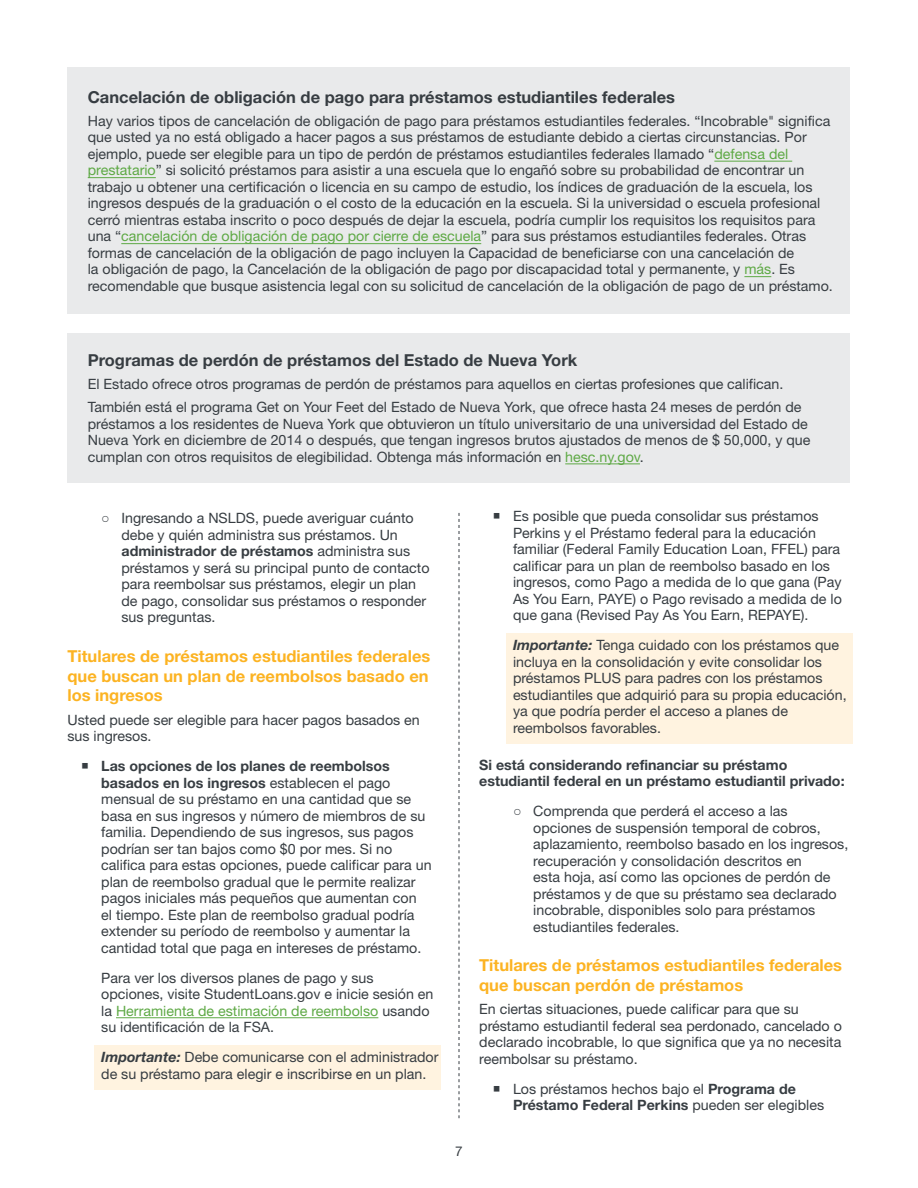
<style>
.page{position:relative;width:918px;height:1188px;background:#fff}
.page>*{position:absolute;margin:0;border:0;box-sizing:border-box;transform-origin:0 0}
.t1{font:700 16.5px/19.6px "Helvetica Neue LT Std";color:#fcb322;text-align:justify}
.t2{font:700 16.5px "Helvetica Neue LT Std";color:#373d42}
.t3{font:14.25px/16.5px "Helvetica Neue LT Std";color:#373d42}
.t4{font:700 14.25px/16.5px "Helvetica Neue LT Std";color:#373d42}
.t5{font:13.5px "Helvetica Neue LT Std";color:#373d42}
.s1{color:#5ea945}
.s2{font-family:"Arial"}
.s3{font-weight:700}
.s4{font-weight:700;font-style:italic}
</style>
<div class="page">
<hr style="left:116px;top:1017px;width:262px;height:1px;background:#5ea945">
<div style="left:94px;top:1045px;width:347px;height:44px;background:#fff3e0"></div>
<div style="left:506px;top:633px;width:347px;height:111px;background:#fff3e0"></div>
<div style="left:68px;top:68px;width:782px;height:246px;background:#e9eaeb"></div>
<hr style="left:714px;top:161px;width:78px;height:1px;background:#5ea945">
<hr style="left:88px;top:177px;width:68px;height:1px;background:#5ea945">
<hr style="left:121px;top:243px;width:360px;height:1px;background:#5ea945">
<svg style="left:744px;top:276px;width:27px;height:1px"></svg>
<div style="left:68px;top:334px;width:782px;height:149px;background:#e9eaeb"></div>
<hr style="left:565px;top:464px;width:75px;height:1px;background:#5ea945">
<svg style="left:459px;top:513px;width:1px;height:605px"></svg>
<p class="t2" style="left:88px;top:87px;width:589px">Cancelación de obligación de pago para préstamos estudiantiles federales</p>
<p class="t3" style="left:88px;top:112px;width:747px">Hay varios tipos de cancelación de obligación de pago para préstamos estudiantiles federales. “Incobrable" significa que usted ya no está obligado a hacer pagos a sus préstamos de estudiante debido a ciertas circunstancias. Por ejemplo, puede ser elegible para un tipo de perdón de préstamos estudiantiles federales llamado “<span class="s1">defensa del prestatario</span>” si solicitó préstamos para asistir a una escuela que lo engañó sobre su probabilidad de encontrar un trabajo u obtener una certificación o licencia en su campo de estudio, los índices de graduación de la escuela, los ingresos después de la graduación o el costo de la educación en la escuela. Si la universidad o escuela profesional cerró mientras estaba inscrito o poco después de dejar la escuela, podría cumplir los requisitos los requisitos para una “<span class="s1">cancelación de obligación de pago por cierre de escuela</span>” para sus préstamos estudiantiles federales. Otras formas de cancelación de la obligación de pago incluyen la Capacidad de beneficiarse con una cancelación de<br>la obligación de pago, la Cancelación de la obligación de pago por discapacidad total y permanente, y <span class="s1">más</span>. Es recomendable que busque asistencia legal con su solicitud de cancelación de la obligación de pago de un préstamo.</p>
<p class="t2" style="left:88px;top:350px;width:491px">Programas de perdón de préstamos del Estado de Nueva York</p>
<p class="t3" style="left:88px;top:372px;width:715px;line-height:23.2px">El Estado ofrece otros programas de perdón de préstamos para aquellos en ciertas profesiones que califican.<br>También está el programa Get on Your Feet del Estado de Nueva York, que ofrece hasta 24 meses de perdón de</p>
<p class="t3" style="left:88px;top:415px;width:724px">préstamos a los residentes de Nueva York que obtuvieron un título universitario de una universidad del Estado de<br>Nueva York en diciembre de 2014 o después, que tengan ingresos brutos ajustados de menos de $ 50,000, y que cumplan con otros requisitos de elegibilidad. Obtenga más información en <span class="s1">hesc.ny.gov</span>.</p>
<p class="t3" style="left:121px;top:510px;width:310px;text-indent:-20px"><span class="s2">○</span> Ingresando a NSLDS, puede averiguar cuánto debe y quién administra sus préstamos. Un <span class="s3">administrador de préstamos</span> administra sus préstamos y será su principal punto de contacto para reembolsar sus préstamos, elegir un plan de pago, consolidar sus préstamos o responder sus preguntas.</p>
<p class="t1" style="left:68px;top:646px;width:364px">Titulares de préstamos estudiantiles federales que buscan un plan de reembolsos basado en los ingresos</p>
<p class="t3" style="left:68px;top:711px;width:354px">Usted puede ser elegible para hacer pagos basados en sus ingresos.</p>
<p class="t3" style="left:101px;top:757px;width:332px"><span class="s3">Las opciones de los planes de reembolsos basados en los ingresos</span> establecen el pago mensual de su préstamo en una cantidad que se basa en sus ingresos y número de miembros de su familia. Dependiendo de sus ingresos, sus pagos podrían ser tan bajos como $0 por mes. Si no califica para estas opciones, puede calificar para un plan de reembolso gradual que le permite realizar pagos iniciales más pequeños que aumentan con<br>el tiempo. Este plan de reembolso gradual podría extender su período de reembolso y aumentar la cantidad total que paga en intereses de préstamo.</p>
<p class="t3" style="left:101px;top:969px;width:334px">Para ver los diversos planes de pago y sus opciones, visite StudentLoans.gov e inicie sesión en la <span class="s1">Herramienta de estimación de reembolso</span> usando su identificación de la FSA.</p>
<p class="t3" style="left:101px;top:1049px;width:339px"><span class="s4">Importante:</span> Debe comunicarse con el administrador de su préstamo para elegir e inscribirse en un plan.</p>
<p class="t5" style="left:455px;top:1143px;width:9px">7</p>
<p class="t3" style="left:513px;top:508px;width:330px">Es posible que pueda consolidar sus préstamos Perkins y el Préstamo federal para la educación familiar (Federal Family Education Loan, FFEL) para calificar para un plan de reembolso basado en los ingresos, como Pago a medida de lo que gana (Pay As You Earn, PAYE) o Pago revisado a medida de lo que gana (Revised Pay As You Earn, REPAYE).</p>
<p class="t3" style="left:513px;top:637px;width:335px"><span class="s4">Importante:</span> Tenga cuidado con los préstamos que incluya en la consolidación y evite consolidar los préstamos PLUS para padres con los préstamos estudiantiles que adquirió para su propia educación, ya que podría perder el acceso a planes de reembolsos favorables.</p>
<p class="t4" style="left:479px;top:756px;width:367px">Si está considerando refinanciar su préstamo estudiantil federal en un préstamo estudiantil privado:</p>
<p class="t3" style="left:533px;top:803px;width:317px;text-indent:-20px"><span class="s2">○</span> Comprenda que perderá el acceso a las opciones de suspensión temporal de cobros, aplazamiento, reembolso basado en los ingresos, recuperación y consolidación descritos en<br>esta hoja, así como las opciones de perdón de préstamos y de que su préstamo sea declarado incobrable, disponibles solo para préstamos estudiantiles federales.</p>
<p class="t1" style="left:479px;top:955px;width:364px">Titulares de préstamos estudiantiles federales que buscan perdón de préstamos</p>
<p class="t3" style="left:479px;top:1001px;width:364px">En ciertas situaciones, puede calificar para que su préstamo estudiantil federal sea perdonado, cancelado o declarado incobrable, lo que significa que ya no necesita reembolsar su préstamo.</p>
<p class="t3" style="left:513px;top:1080px;width:313px">Los préstamos hechos bajo el <span class="s3">Programa de<br>Préstamo Federal Perkins</span> pueden ser elegibles</p>
</div>
